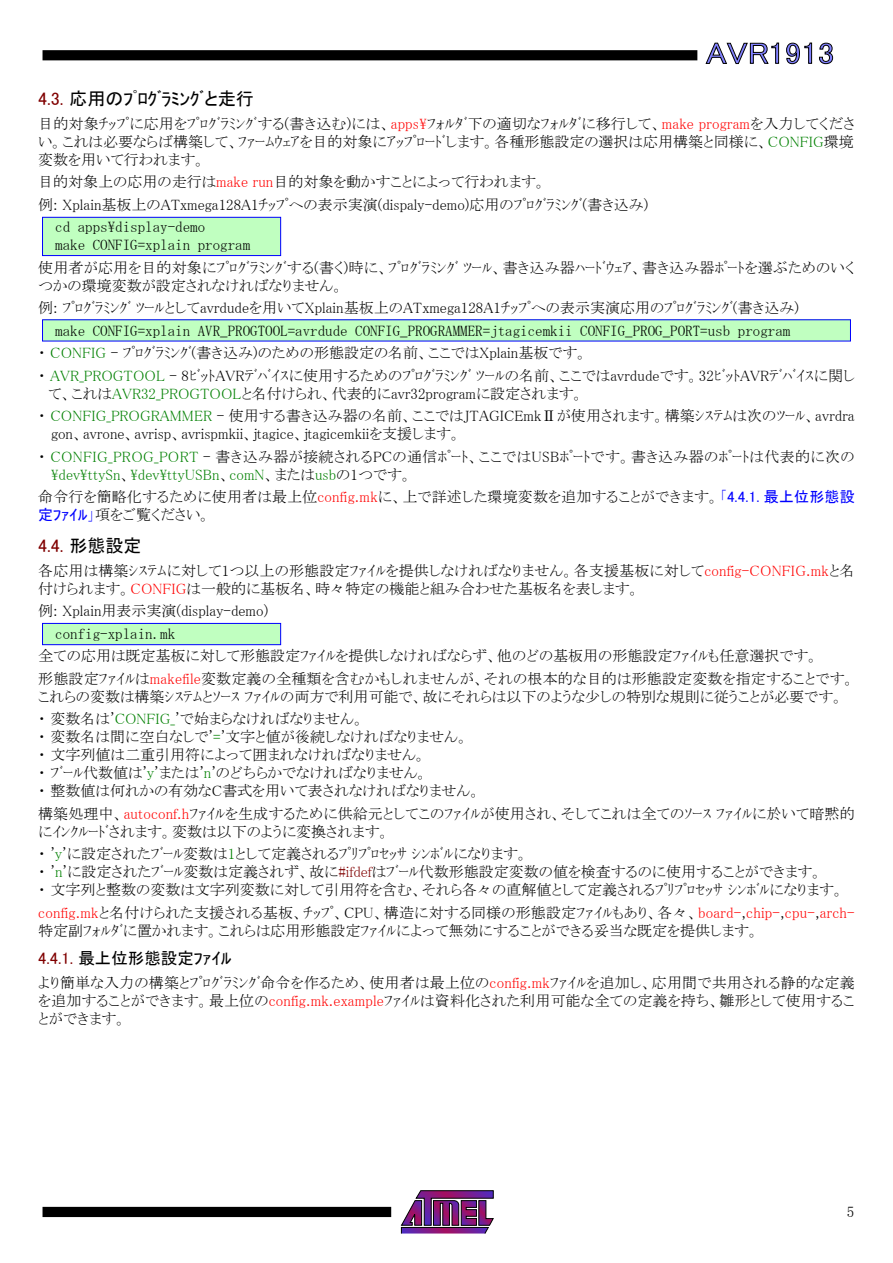
<style>
.page{position:relative;width:893px;height:1263px;background:#fff}
.page>*{position:absolute;margin:0;border:0;box-sizing:border-box;transform-origin:0 0}
.t1{font:30px "MS P Gothic";color:#8080ff;scale:1.1 1}
.t2{font:18px "MS P Gothic";color:#000}
.t3{font:18px "MS P Gothic";color:#800000}
.t4{font:16.5px "MS P Gothic";color:#000}
.t5{font:15px/18px "MS P Mincho";color:#000}
.t6{font:15px/18px "MS Mincho";color:#000}
.t7{font:15px/22.5px "MS P Mincho";letter-spacing:.02em;color:#000}
.s1{color:#800000}
.s2{color:#f00}
.s3{color:#008000}
.s4{color:#00f}
.s5{font-family:"MS P Gothic";color:#00f}
.s6{color:#000}
</style>
<div class="page">
<svg style="left:401px;top:1190px;width:93px;height:44px"></svg>
<div style="left:43px;top:1207px;width:348px;height:10px;background:#000"></div>
<div style="left:43px;top:50px;width:654px;height:10px;background:#000"></div>
<svg style="left:706px;top:43px;width:73px;height:21px"></svg>
<svg style="left:786px;top:43px;width:26px;height:21px"></svg>
<svg style="left:819px;top:43px;width:14px;height:21px"></svg>
<div style="left:43px;top:217px;width:238px;height:39px;background:#c0ffc0"></div>
<div style="left:42px;top:217px;width:239px;height:39px;border:1px solid #00f"></div>
<div style="left:43px;top:320px;width:807px;height:21px;background:#c0ffc0"></div>
<div style="left:43px;top:623px;width:238px;height:22px;background:#c0ffc0"></div>
<div style="left:42px;top:623px;width:239px;height:22px;border:1px solid #00f"></div>
<h1 class="t1" style="left:706px;top:38px;width:118px">AVR1913</h1>
<p class="t2" style="left:38px;top:89px;width:217px"><span class="s1">4.3.</span> 応用のﾌﾟﾛｸﾞﾗﾐﾝｸﾞと走行</p>
<p class="t5" style="left:38px;top:114px;width:818px;text-align:justify">目的対象ﾁｯﾌﾟに応用をﾌﾟﾛｸﾞﾗﾐﾝｸﾞする(書き込む)には、<span class="s2">apps\</span>ﾌｫﾙﾀﾞ下の適切なﾌｫﾙﾀﾞに移行して、<span class="s2">make program</span>を入力してください。これは必要ならば構築して、ﾌｧｰﾑｳｪｱを目的対象にｱｯﾌﾟﾛｰﾄﾞします。各種形態設定の選択は応用構築と同様に、<span class="s3">CONFIG</span>環境変数を用いて行われます。</p>
<p class="t5" style="left:38px;top:171px;width:612px;line-height:22.5px">目的対象上の応用の走行は<span class="s2">make run</span>目的対象を動かすことによって行われます。<br>例: Xplain基板上のATxmega128A1ﾁｯﾌﾟへの表示実演(dispaly-demo)応用のﾌﾟﾛｸﾞﾗﾐﾝｸﾞ(書き込み)</p>
<p class="t6" style="left:55px;top:218px;width:196px">cd apps\display-demo<br>make CONFIG=xplain program</p>
<p class="t5" style="left:38px;top:258px;width:818px">使用者が応用を目的対象にﾌﾟﾛｸﾞﾗﾐﾝｸﾞする(書く)時に、ﾌﾟﾛｸﾞﾗﾐﾝｸﾞ ﾂｰﾙ、書き込み器ﾊｰﾄﾞｳｪｱ、書き込み器ﾎﾟｰﾄを選ぶためのいくつかの環境変数が設定されなければなりません。</p>
<p class="t5" style="left:38px;top:299px;width:762px">例: ﾌﾟﾛｸﾞﾗﾐﾝｸﾞ ﾂｰﾙとしてavrdudeを用いてXplain基板上のATxmega128A1ﾁｯﾌﾟへの表示実演応用のﾌﾟﾛｸﾞﾗﾐﾝｸﾞ(書き込み)</p>
<p class="t6" style="left:55px;top:321px;width:736px">make CONFIG=xplain AVR_PROGTOOL=avrdude CONFIG_PROGRAMMER=jtagicemkii CONFIG_PROG_PORT=usb program</p>
<p class="t5" style="left:38px;top:342px;width:818px;line-height:22.5px">・ <span class="s3">CONFIG</span> - ﾌﾟﾛｸﾞﾗﾐﾝｸﾞ(書き込み)のための形態設定の名前、ここではXplain基板です。<br>・ <span class="s3">AVR_PROGTOOL</span> - 8ﾋﾞｯﾄAVRﾃﾞﾊﾞｲｽに使用するためのﾌﾟﾛｸﾞﾗﾐﾝｸﾞ ﾂｰﾙの名前、ここではavrdudeです。32ﾋﾞｯﾄAVRﾃﾞﾊﾞｲｽに関し</p>
<p class="t5" style="left:38px;top:382px;width:818px;line-height:22.5px;text-indent:10px">て、これは<span class="s3">AVR32_PROGTOOL</span>と名付けられ、代表的にavr32programに設定されます。<br>・ <span class="s3">CONFIG_PROGRAMMER</span> - 使用する書き込み器の名前、ここではJTAGICEmkⅡが使用されます。構築ｼｽﾃﾑは次のﾂｰﾙ、avrdra</p>
<p class="t7" style="left:38px;top:423px;width:818px;text-indent:13px">gon、avrone、avrisp、avrispmkii、jtagice、jtagicemkiiを支援します。<br>・ <span class="s3">CONFIG_PROG_PORT</span> - 書き込み器が接続されるPCの通信ﾎﾟｰﾄ、ここではUSBﾎﾟｰﾄです。書き込み器のﾎﾟｰﾄは代表的に次の</p>
<p class="t5" style="left:38px;top:463px;width:818px;line-height:22.5px;text-indent:13px"><span class="s3">\dev\ttySn</span>、<span class="s3">\dev\ttyUSBn</span>、<span class="s3">comN</span>、または<span class="s3">usb</span>の1つです。<br>命令行を簡略化するために使用者は最上位<span class="s2">config.mk</span>に、上で詳述した環境変数を追加することができます。<span class="s4">「</span><span class="s5">4.4.1. 最上位形態設</span></p>
<p class="t5" style="left:38px;top:506px;width:174px"><span class="s5">定ﾌｧｲﾙ</span><span class="s4">」</span>項をご覧ください。</p>
<p class="t3" style="left:38px;top:536px;width:105px">4.4. <span class="s6">形態設定</span></p>
<p class="t5" style="left:38px;top:561px;width:818px">各応用は構築ｼｽﾃﾑに対して1つ以上の形態設定ﾌｧｲﾙを提供しなければなりません。各支援基板に対して<span class="s2">config-CONFIG.mk</span>と名付けられます。<span class="s2">CONFIG</span>は一般的に基板名、時々特定の機能と組み合わせた基板名を表します。</p>
<p class="t5" style="left:38px;top:602px;width:231px">例: Xplain用表示実演(display-demo)</p>
<p class="t6" style="left:55px;top:624px;width:121px">config-xplain.mk</p>
<p class="t5" style="left:38px;top:645px;width:818px;line-height:22.5px">全ての応用は既定基板に対して形態設定ﾌｧｲﾙを提供しなければならず、他のどの基板用の形態設定ﾌｧｲﾙも任意選択です。<br>形態設定ﾌｧｲﾙは<span class="s2">makefile</span>変数定義の全種類を含むかもしれませんが、それの根本的な目的は形態設定変数を指定することです。</p>
<p class="t5" style="left:38px;top:685px;width:807px;line-height:22.5px">これらの変数は構築ｼｽﾃﾑとｿｰｽ ﾌｧｲﾙの両方で利用可能で、故にそれらは以下のような少しの特別な規則に従うことが必要です。・ 変数名は'<span class="s3">CONFIG_</span>'で始まらなければなりません。</p>
<p class="t5" style="left:38px;top:728px;width:444px">・ 変数名は間に空白なしで'<span class="s3">=</span>'文字と値が後続しなければなりません。<br>・ 文字列値は二重引用符によって囲まれなければなりません。<br>・ ﾌﾞｰﾙ代数値は'<span class="s3">y</span>'または'<span class="s3">n</span>'のどちらかでなければなりません。<br>・ 整数値は何れかの有効なC書式を用いて表されなければなりません。</p>
<p class="t5" style="left:38px;top:804px;width:818px">構築処理中、<span class="s2">autoconf.h</span>ﾌｧｲﾙを生成するために供給元としてこのﾌｧｲﾙが使用され、そしてこれは全てのｿｰｽ ﾌｧｲﾙに於いて暗黙的にｲﾝｸﾙｰﾄﾞされます。変数は以下のように変換されます。</p>
<p class="t5" style="left:38px;top:845px;width:807px">・ '<span class="s3">y</span>'に設定されたﾌﾞｰﾙ変数は<span class="s3">1</span>として定義されるﾌﾟﾘﾌﾟﾛｾｯｻ ｼﾝﾎﾞﾙになります。<br>・ '<span class="s3">n</span>'に設定されたﾌﾞｰﾙ変数は定義されず、故に<span class="s1">#ifdef</span>はﾌﾞｰﾙ代数形態設定変数の値を検査するのに使用することができます。<br>・ 文字列と整数の変数は文字列変数に対して引用符を含む、それら各々の直解値として定義されるﾌﾟﾘﾌﾟﾛｾｯｻ ｼﾝﾎﾞﾙになります。</p>
<p class="t5" style="left:38px;top:903px;width:818px"><span class="s2">config.mk</span>と名付けられた支援される基板、ﾁｯﾌﾟ、CPU、構造に対する同様の形態設定ﾌｧｲﾙもあり、各々、<span class="s2">board-</span>,<span class="s2">chip-</span>,<span class="s2">cpu-</span>,<span class="s2">arch-</span>特定副ﾌｫﾙﾀﾞに置かれます。これらは応用形態設定ﾌｧｲﾙによって無効にすることができる妥当な既定を提供します。</p>
<p class="t4" style="left:38px;top:950px;width:195px"><span class="s1">4.4.1.</span> 最上位形態設定ﾌｧｲﾙ</p>
<p class="t5" style="left:38px;top:974px;width:818px;text-align:justify">より簡単な入力の構築とﾌﾟﾛｸﾞﾗﾐﾝｸﾞ命令を作るため、使用者は最上位の<span class="s2">config.mk</span>ﾌｧｲﾙを追加し、応用間で共用される静的な定義を追加することができます。最上位の<span class="s2">config.mk.example</span>ﾌｧｲﾙは資料化された利用可能な全ての定義を持ち、雛形として使用することができます。</p>
<p class="t5" style="left:847px;top:1202px;width:9px">5</p>
</div>
